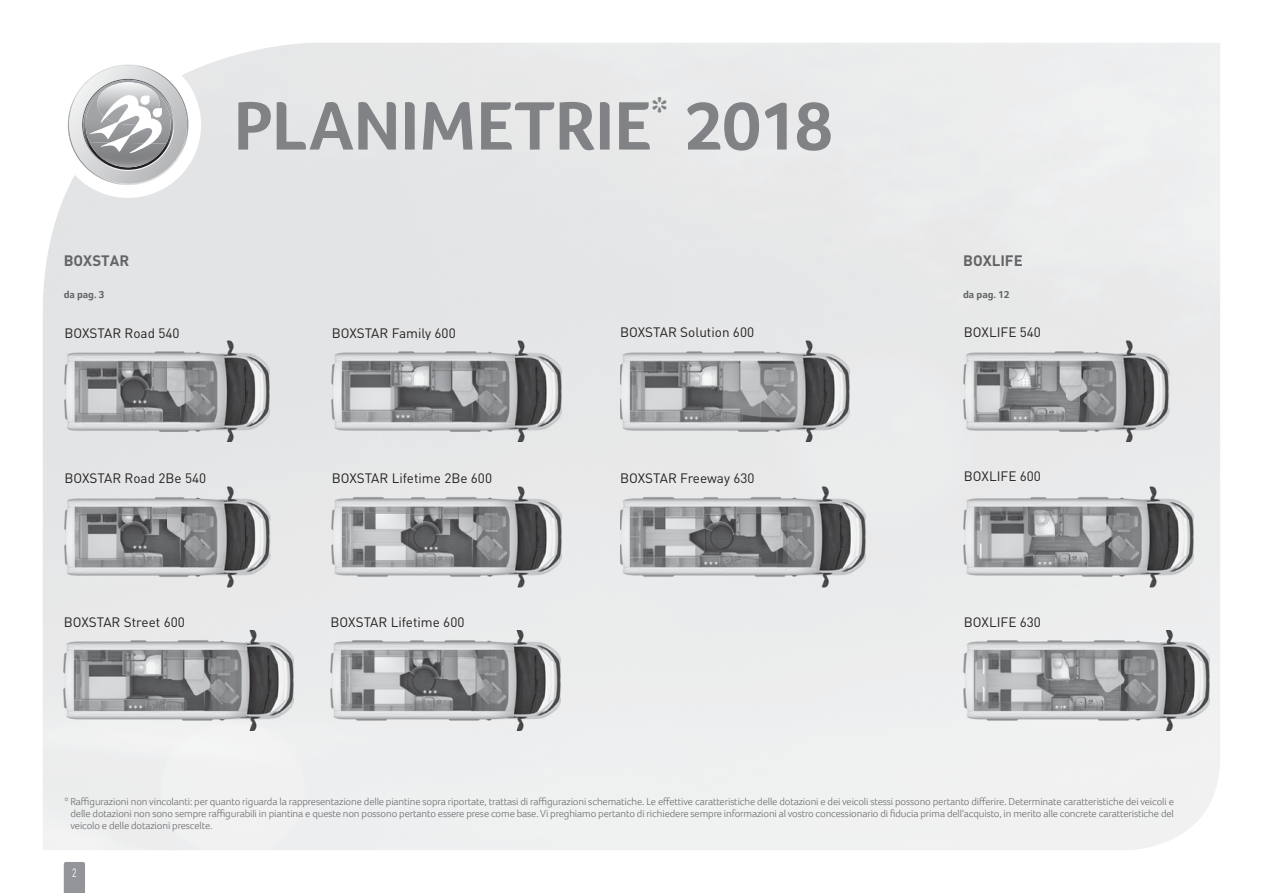
<style>
.page{position:relative;width:1263px;height:893px;background:#fff}
.page>*{position:absolute;margin:0;border:0;box-sizing:border-box;transform-origin:0 0}
.t1{font:700 70.5px "Foco";color:#808285}
.t2{font:700 15px "DIN Pro";color:#636466}
.t3{font:13.5px "DIN Pro";color:#231f20}
.t4{font:12px "DIN Pro";color:#fff;scale:.7 1}
.t5{font:300 10.5px/12px "Foco";letter-spacing:-.01em;color:#636466;text-align:justify}
.t6{font:700 10.5px "Foco";letter-spacing:-.01em;color:#636466}
</style>
<div class="page">
<svg style="left:64px;top:862px;width:21px;height:31px"></svg>
<svg style="left:68px;top:65px;width:120px;height:120px"></svg>
<img style="left:64px;top:630px;width:229px;height:101px">
<img style="left:331px;top:630px;width:229px;height:101px">
<img style="left:964px;top:630px;width:246px;height:101px">
<img style="left:65px;top:341px;width:205px;height:101px">
<img style="left:964px;top:341px;width:205px;height:101px">
<img style="left:332px;top:341px;width:229px;height:101px">
<img style="left:620px;top:341px;width:230px;height:101px">
<img style="left:65px;top:486px;width:205px;height:101px">
<img style="left:964px;top:486px;width:229px;height:101px">
<img style="left:332px;top:486px;width:229px;height:101px">
<img style="left:620px;top:486px;width:246px;height:101px">
<h1 class="t1" style="left:234px;top:84px;width:601px">PLANIMETRIE<sup>*</sup> 2018</h1>
<h2 class="t2" style="left:64px;top:255px;width:67px">BOXSTAR</h2>
<h2 class="t2" style="left:963px;top:255px;width:61px">BOXLIFE</h2>
<p class="t6" style="left:64px;top:288px;width:42px">da pag. 3</p>
<p class="t6" style="left:963px;top:288px;width:48px">da pag. 12</p>
<p class="t3" style="left:65px;top:328px;width:117px">BOXSTAR Road 540</p>
<p class="t3" style="left:332px;top:328px;width:126px">BOXSTAR Family 600</p>
<p class="t3" style="left:620px;top:327px;width:135px">BOXSTAR Solution 600</p>
<p class="t3" style="left:964px;top:327px;width:79px">BOXLIFE 540</p>
<p class="t3" style="left:65px;top:473px;width:143px">BOXSTAR Road 2Be 540</p>
<p class="t3" style="left:332px;top:474px;width:162px">BOXSTAR Lifetime 2Be 600</p>
<p class="t3" style="left:620px;top:473px;width:136px">BOXSTAR Freeway 630</p>
<p class="t3" style="left:964px;top:471px;width:79px">BOXLIFE 600</p>
<p class="t3" style="left:64px;top:617px;width:123px">BOXSTAR Street 600</p>
<p class="t3" style="left:331px;top:617px;width:135px">BOXSTAR Lifetime 600</p>
<p class="t3" style="left:964px;top:617px;width:79px">BOXLIFE 630</p>
<p class="t5" style="left:70px;top:796px;width:1105px;text-indent:-6px">* Raffigurazioni non vincolanti: per quanto riguarda la rappresentazione delle piantine sopra riportate, trattasi di raffigurazioni schematiche. Le effettive caratteristiche delle dotazioni e dei veicoli stessi possono pertanto differire. Determinate caratteristiche dei veicoli e delle dotazioni non sono sempre raffigurabili in piantina e queste non possono pertanto essere prese come base. Vi preghiamo pertanto di richiedere sempre informazioni al vostro concessionario di fiducia prima dell'acquisto, in merito alle concrete caratteristiche del veicolo e delle dotazioni prescelte.</p>
<p class="t4" style="left:72px;top:868px;width:8px">2</p>
</div>
